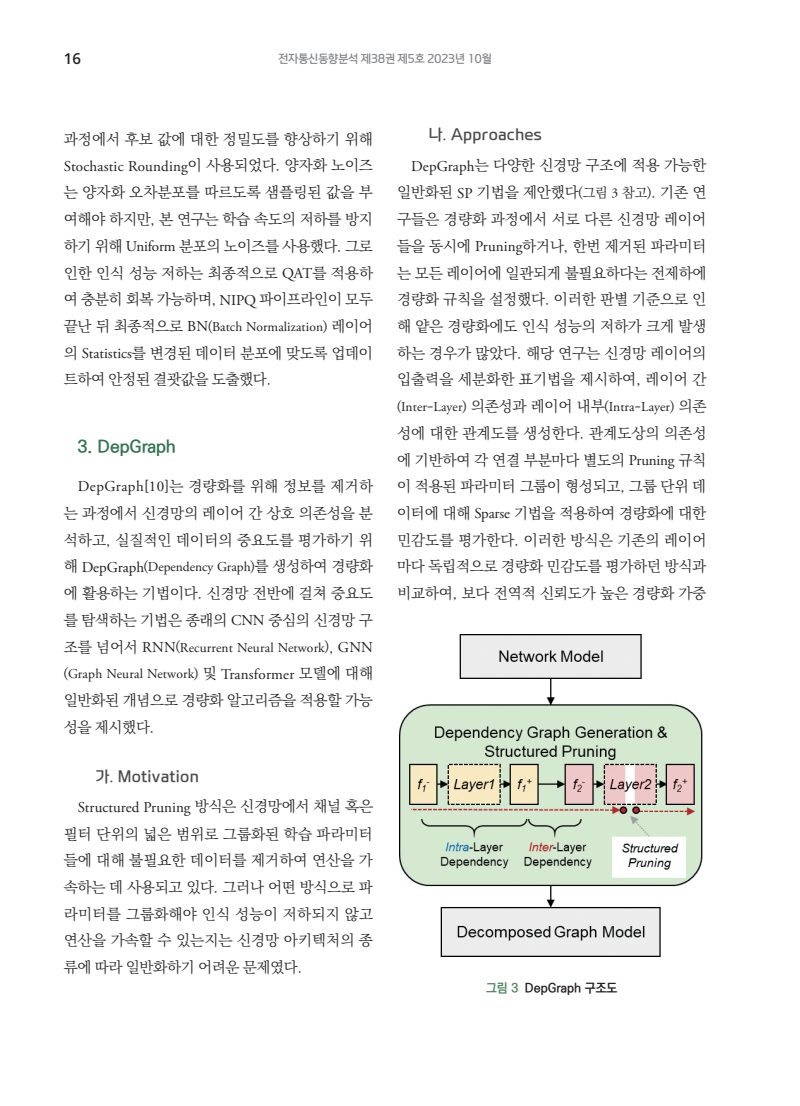
<style>
.page{position:relative;width:800px;height:1106px;background:#fff}
.page>*{position:absolute;margin:0;border:0;box-sizing:border-box;transform-origin:0 0}
._1{font:17.25px "Ko Pub World Dotum PB";letter-spacing:-.01em;color:#347352}
._2단본문{font:15px/26.7px "Ko Pub World Batang PL";letter-spacing:-.01em;color:#231f20;text-align:justify}
.t1{font:600 15px "Open Sans";color:#231f20}
.가{font:14.7px "paybooc OTF Bold";letter-spacing:.02em;color:#4b4c4d}
._2단본문-2{font:13.5px "Adobe Garamond Pro";letter-spacing:.005em;color:#231f20}
.캡션{font:12.75px "Ko Pub World Dotum PB";color:#231f20}
.t2{font:10.95px "paybooc OTF Bold";color:#848689}
.s1{font-family:"Adobe Garamond Pro"}
.s2{font-family:"Ko Pub World Batang PL";font-size:15px}
.s3{font-size:15px}
.s4{font-family:"Ko Pub World Batang PL"}
.s5{font-size:13.5px}
.s6{font-family:"Adobe Garamond Pro";font-size:13.5px}
.s7{color:#4f8465}
</style>
<div class="page">
<img style="left:399px;top:635px;width:303px;height:321px">
<p class="t1" style="left:64px;top:48px;width:19px">16</p>
<p class="t2" style="left:278px;top:52px;width:215px">전자통신동향분석 제38권 제5호 2023년 10월</p>
<p class="_2단본문" style="left:64px;top:126px;width:310px">과정에서 후보 값에 대한 정밀도를 향상하기 위해 <span class="s1">Stochastic Rounding</span>이 사용되었다. 양자화 노이즈 는 양자화 오차분포를 따르도록 샘플링된 값을 부 여해야 하지만, 본 연구는 학습 속도의 저하를 방지 하기 위해 <span class="s1">Uniform</span> 분포의 노이즈를 사용했다. 그로 인한 인식 성능 저하는 최종적으로 <span class="s1">QAT</span>를 적용하 여 충분히 회복 가능하며, <span class="s1">NIPQ</span> 파이프라인이 모두</p>
<p class="_2단본문-2" style="left:64px;top:318px;width:310px"><span class="s2">끝난 뒤 최종적으로</span> <span class="s3">BN</span><span class="s4">(</span>Batch Normalization<span class="s4">)</span> <span class="s2">레이어</span></p>
<p class="_2단본문" style="left:64px;top:340px;width:310px">의 <span class="s1">Statistics</span>를 변경된 데이터 분포에 맞도록 업데이 트하여 안정된 결괏값을 도출했다.</p>
<p class="_1" style="left:78px;top:434px;width:99px">3. DepGraph</p>
<p class="_2단본문" style="left:64px;top:473px;width:311px;text-indent:14px"><span class="s1">DepGraph</span>[<span class="s1">10</span>]는 경량화를 위해 정보를 제거하 는 과정에서 신경망의 레이어 간 상호 의존성을 분 석하고, 실질적인 데이터의 중요도를 평가하기 위</p>
<p class="_2단본문-2" style="left:64px;top:559px;width:310px"><span class="s2">해</span> <span class="s3">DepGraph</span><span class="s4">(</span>Dependency Graph<span class="s4">)</span><span class="s2">를 생성하여 경량화</span></p>
<p class="_2단본문" style="left:64px;top:580px;width:311px">에 활용하는 기법이다. 신경망 전반에 걸쳐 중요도 를 탐색하는 기법은 종래의 <span class="s1">CNN</span> 중심의 신경망 구</p>
<p class="_2단본문-2" style="left:64px;top:639px;width:310px"><span class="s2">조를 넘어서</span> <span class="s3">RNN</span><span class="s4">(</span>Recurrent Neural Network<span class="s4">)</span><span class="s2">,</span> <span class="s3">GNN</span></p>
<p class="_2단본문-2" style="left:64px;top:666px;width:310px"><span class="s4">(</span>Graph Neural Network<span class="s4">)</span> <span class="s2">및</span> <span class="s3">Transformer</span> <span class="s2">모델에 대해</span></p>
<p class="_2단본문" style="left:64px;top:687px;width:310px">일반화된 개념으로 경량화 알고리즘을 적용할 가능 성을 제시했다.</p>
<p class="가" style="left:96px;top:767px;width:105px">가. Motivation</p>
<p class="_2단본문" style="left:64px;top:794px;width:311px;text-indent:14px"><span class="s1">Structured Pruning</span> 방식은 신경망에서 채널 혹은 필터 단위의 넓은 범위로 그룹화된 학습 파라미터 들에 대해 불필요한 데이터를 제거하여 연산을 가 속하는 데 사용되고 있다. 그러나 어떤 방식으로 파 라미터를 그룹화해야 인식 성능이 저하되지 않고 연산을 가속할 수 있는지는 신경망 아키텍처의 종 류에 따라 일반화하기 어려운 문제였다.</p>
<p class="가" style="left:429px;top:126px;width:114px">나. Approaches</p>
<p class="_2단본문" style="left:397px;top:153px;width:311px;text-indent:14px"><span class="s1">DepGraph</span>는 다양한 신경망 구조에 적용 가능한 일반화된 <span class="s1">SP</span> 기법을 제안했다<span class="s5">(그림</span> <span class="s6">3</span> <span class="s5">참고)</span>. 기존 연 구들은 경량화 과정에서 서로 다른 신경망 레이어 들을 동시에 <span class="s1">Pruning</span>하거나, 한번 제거된 파라미터 는 모든 레이어에 일관되게 불필요하다는 전제하에 경량화 규칙을 설정했다. 이러한 판별 기준으로 인 해 얕은 경량화에도 인식 성능의 저하가 크게 발생 하는 경우가 많았다. 해당 연구는 신경망 레이어의 입출력을 세분화한 표기법을 제시하여, 레이어 간</p>
<p class="_2단본문-2" style="left:397px;top:399px;width:311px"><span class="s4">(</span>Inter<span class="s4">-</span>Layer<span class="s4">)</span> <span class="s2">의존성과 레이어 내부</span><span class="s4">(</span>Intra<span class="s4">-</span>Layer<span class="s4">)</span> <span class="s2">의존</span></p>
<p class="_2단본문" style="left:397px;top:420px;width:311px">성에 대한 관계도를 생성한다. 관계도상의 의존성 에 기반하여 각 연결 부분마다 별도의 <span class="s1">Pruning</span> 규칙 이 적용된 파라미터 그룹이 형성되고, 그룹 단위 데 이터에 대해 <span class="s1">Sparse</span> 기법을 적용하여 경량화에 대한 민감도를 평가한다. 이러한 방식은 기존의 레이어 마다 독립적으로 경량화 민감도를 평가하던 방식과 비교하여, 보다 전역적 신뢰도가 높은 경량화 가중</p>
<p class="캡션" style="left:486px;top:978px;width:133px"><span class="s7">그림 3</span> DepGraph 구조도</p>
</div>
